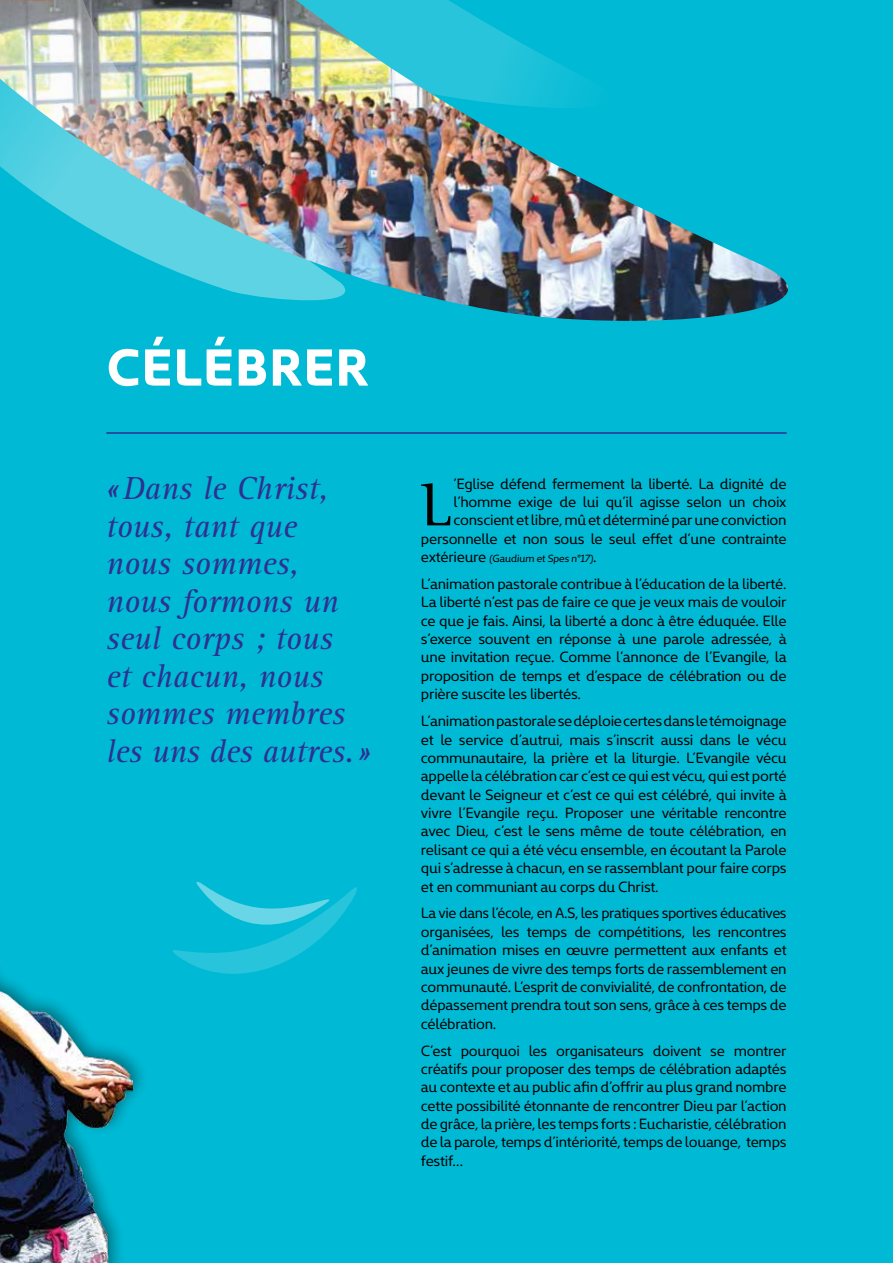
<style>
.page{position:relative;width:893px;height:1263px;background:#00bad5}
.page>*{position:absolute;margin:0;border:0;box-sizing:border-box;transform-origin:0 0}
.t1{font:62.7px "Rotis Semi Serif";color:#000}
.t2{font:700 52.5px "Kyrial Display Pro";color:#fff}
.t3{font:italic 33px/37.5px "Rotis Serif";color:#2e3092}
.t4{font:15px/18.3px "Kyrial Display Pro";letter-spacing:-.02em;color:#000;text-align:justify}
.t5{font:10.5px "Kyrial Display Pro";color:#000}
.s1{font-size:15px}
</style>
<div class="page">
<img style="left:348px;top:0;width:440px;height:321px">
<img style="left:0;top:0;width:348px;height:301px">
<img style="left:0;top:974px;width:133px;height:289px">
<hr style="left:106px;top:432px;width:681px;height:2px;background:#2e3092">
<svg style="left:173px;top:881px;width:184px;height:93px"></svg>
<h2 class="t2" style="left:106px;top:329px;width:264px">CéLéBRER</h2>
<h3 class="t3" style="left:106px;top:471px;width:265px">«Dans le Christ, tous, tant que nous sommes, nous formons un seul corps ; tous<br>et chacun, nous sommes membres les uns des autres.»</h3>
<p class="t4" style="left:421px;top:473px;width:367px;text-align:right">’Eglise défend fermement la liberté. La dignité de l’homme exige de lui qu’il agisse selon un choix conscient et libre, mû et déterminé par une conviction personnelle et non sous le seul effet d’une contrainte</p>
<p class="t5" style="left:421px;top:551px;width:177px"><span class="s1">extérieure</span> (Gaudium et Spes n°17)<span class="s1">.</span></p>
<p class="t4" style="left:421px;top:574px;width:367px">L’animation pastorale contribue à l’éducation de la liberté.<br>La liberté n’est pas de faire ce que je veux mais de vouloir ce que je fais. Ainsi, la liberté a donc à être éduquée. Elle s’exerce souvent en réponse à une parole adressée, à une invitation reçue. Comme l’annonce de l’Evangile, la proposition de temps et d’espace de célébration ou de prière suscite les libertés.</p>
<p class="t4" style="left:421px;top:711px;width:367px">L’animation pastorale se déploie certes dans le témoignage et le service d’autrui, mais s’inscrit aussi dans le vécu communautaire, la prière et la liturgie. L’Evangile vécu appelle la célébration car c’est ce qui est vécu, qui est porté devant le Seigneur et c’est ce qui est célébré, qui invite à vivre l’Evangile reçu. Proposer une véritable rencontre avec Dieu, c’est le sens même de toute célébration, en relisant ce qui a été vécu ensemble, en écoutant la Parole qui s’adresse à chacun, en se rassemblant pour faire corps et en communiant au corps du Christ.</p>
<p class="t4" style="left:421px;top:903px;width:367px">La vie dans l’école, en A.S, les pratiques sportives éducatives organisées, les temps de compétitions, les rencontres d’animation mises en œuvre permettent aux enfants et aux jeunes de vivre des temps forts de rassemblement en communauté. L’esprit de convivialité, de confrontation, de dépassement prendra tout son sens, grâce à ces temps de célébration.</p>
<p class="t4" style="left:421px;top:1040px;width:367px">C’est pourquoi les organisateurs doivent se montrer créatifs pour proposer des temps de célébration adaptés au contexte et au public afin d’offrir au plus grand nombre cette possibilité étonnante de rencontrer Dieu par l’action de grâce, la prière, les temps forts : Eucharistie, célébration de la parole, temps d’intériorité, temps de louange, temps festif…</p>
<h1 class="t1" style="left:421px;top:468px;width:31px">L</h1>
</div>
